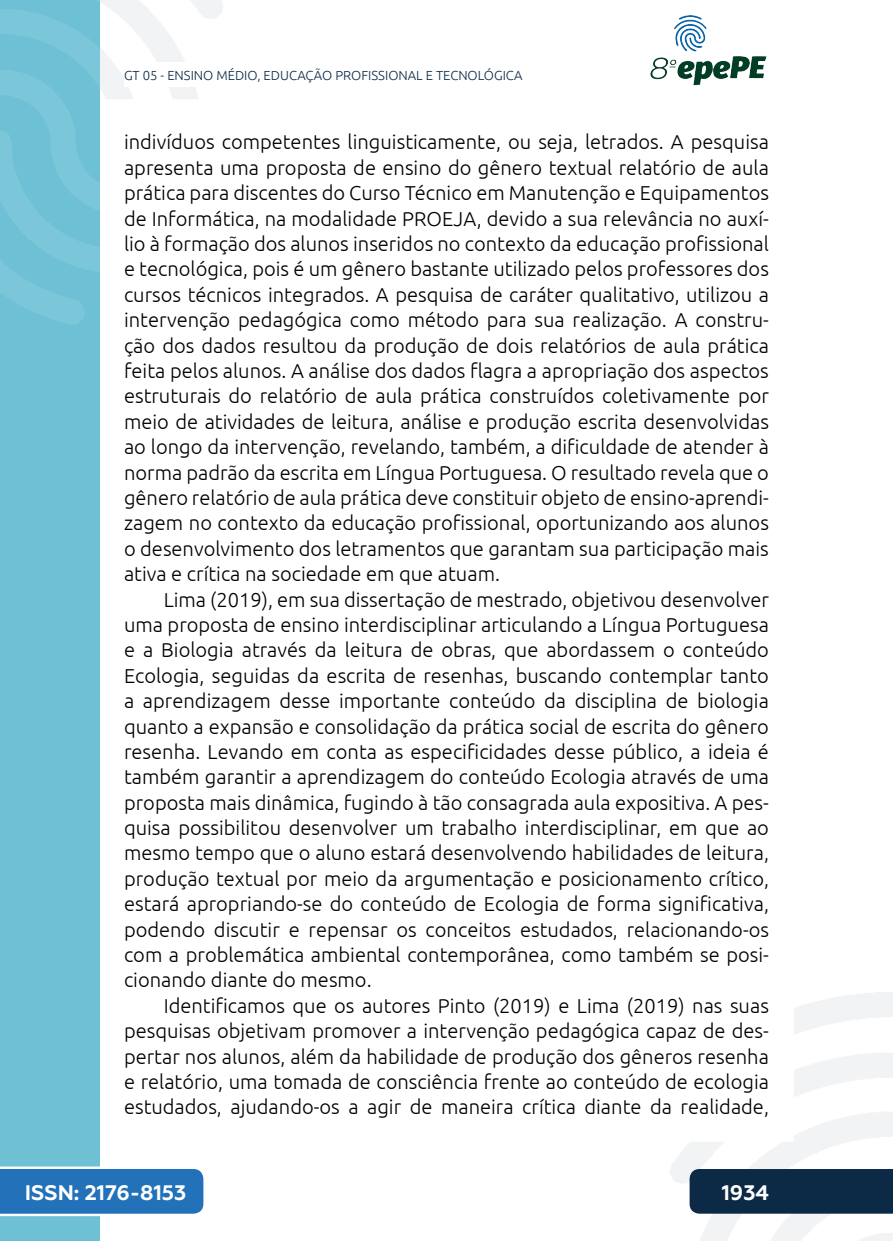
<style>
.page{position:relative;width:893px;height:1241px;background:#fff}
.page>*{position:absolute;margin:0;border:0;box-sizing:border-box;transform-origin:0 0}
.t1{font:700 21px "Geometria";color:#fff}
._5_CORPO{font:300 20.12px/25.4px "Ubuntu";color:#000;text-align:justify}
.t2{font:300 13.12px "Ubuntu";color:#0c2a46}
</style>
<div class="page">
<svg style="left:670px;top:992px;width:223px;height:248px"></svg>
<svg style="left:99px;top:0;width:124px;height:324px"></svg>
<img style="left:650px;top:15px;width:117px;height:71px">
<div style="left:0;top:0;width:99px;height:1240px;background:#6ec0d5"></div>
<svg style="left:0;top:0;width:99px;height:325px"></svg>
<svg style="left:0;top:1166px;width:203px;height:49px;background:#367dbf"></svg>
<div style="left:690px;top:1168px;width:203px;height:45px;background:#0c2a46"></div>
<div style="left:124px;top:62px;width:516px;height:25px;background:#fff"></div>
<p class="t2" style="left:124px;top:67px;width:400px">GT 05 - ENSINO MÉDIO, EDUCAÇÃO PROFISSIONAL E TECNOLÓGICA</p>
<p class="_5_CORPO" style="left:124px;top:129px;width:646px">indivíduos competentes linguisticamente, ou seja, letrados. A pesquisa apresenta uma proposta de ensino do gênero textual relatório de aula prática para discentes do Curso Técnico em Manutenção e Equipamentos de Informática, na modalidade PROEJA, devido a sua relevância no auxí&shy;lio à formação dos alunos inseridos no contexto da educação profissional e tecnológica, pois é um gênero bastante utilizado pelos professores dos cursos técnicos integrados. A pesquisa de caráter qualitativo, utilizou a intervenção pedagógica como método para sua realização. A constru&shy;ção dos dados resultou da produção de dois relatórios de aula prática feita pelos alunos. A análise dos dados flagra a apropriação dos aspectos estruturais do relatório de aula prática construídos coletivamente por meio de atividades de leitura, análise e produção escrita desenvolvidas ao longo da intervenção, revelando, também, a dificuldade de atender à norma padrão da escrita em Língua Portuguesa. O resultado revela que o gênero relatório de aula prática deve constituir objeto de ensino-aprendi&shy;zagem no contexto da educação profissional, oportunizando aos alunos o desenvolvimento dos letramentos que garantam sua participação mais ativa e crítica na sociedade em que atuam.</p>
<p class="_5_CORPO" style="left:124px;top:586px;width:646px;text-indent:40px">Lima (2019), em sua dissertação de mestrado, objetivou desenvolver uma proposta de ensino interdisciplinar articulando a Língua Portuguesa e a Biologia através da leitura de obras, que abordassem o conteúdo Ecologia, seguidas da escrita de resenhas, buscando contemplar tanto a aprendizagem desse importante conteúdo da disciplina de biologia quanto a expansão e consolidação da prática social de escrita do gênero resenha. Levando em conta as especificidades desse público, a ideia é também garantir a aprendizagem do conteúdo Ecologia através de uma proposta mais dinâmica, fugindo à tão consagrada aula expositiva. A pes&shy;quisa possibilitou desenvolver um trabalho interdisciplinar, em que ao mesmo tempo que o aluno estará desenvolvendo habilidades de leitura, produção textual por meio da argumentação e posicionamento crítico, estará apropriando-se do conteúdo de Ecologia de forma significativa, podendo discutir e repensar os conceitos estudados, relacionando-os com a problemática ambiental contemporânea, como também se posi&shy;cionando diante do mesmo.</p>
<p class="_5_CORPO" style="left:124px;top:992px;width:646px;text-indent:40px">Identificamos que os autores Pinto (2019) e Lima (2019) nas suas pesquisas objetivam promover a intervenção pedagógica capaz de des&shy;pertar nos alunos, além da habilidade de produção dos gêneros resenha e relatório, uma tomada de consciência frente ao conteúdo de ecologia estudados, ajudando-os a agir de maneira crítica diante da realidade,</p>
<p class="t1" style="left:25px;top:1179px;width:163px">ISSN: 2176-8153</p>
<p class="t1" style="left:722px;top:1179px;width:49px">1934</p>
</div>
